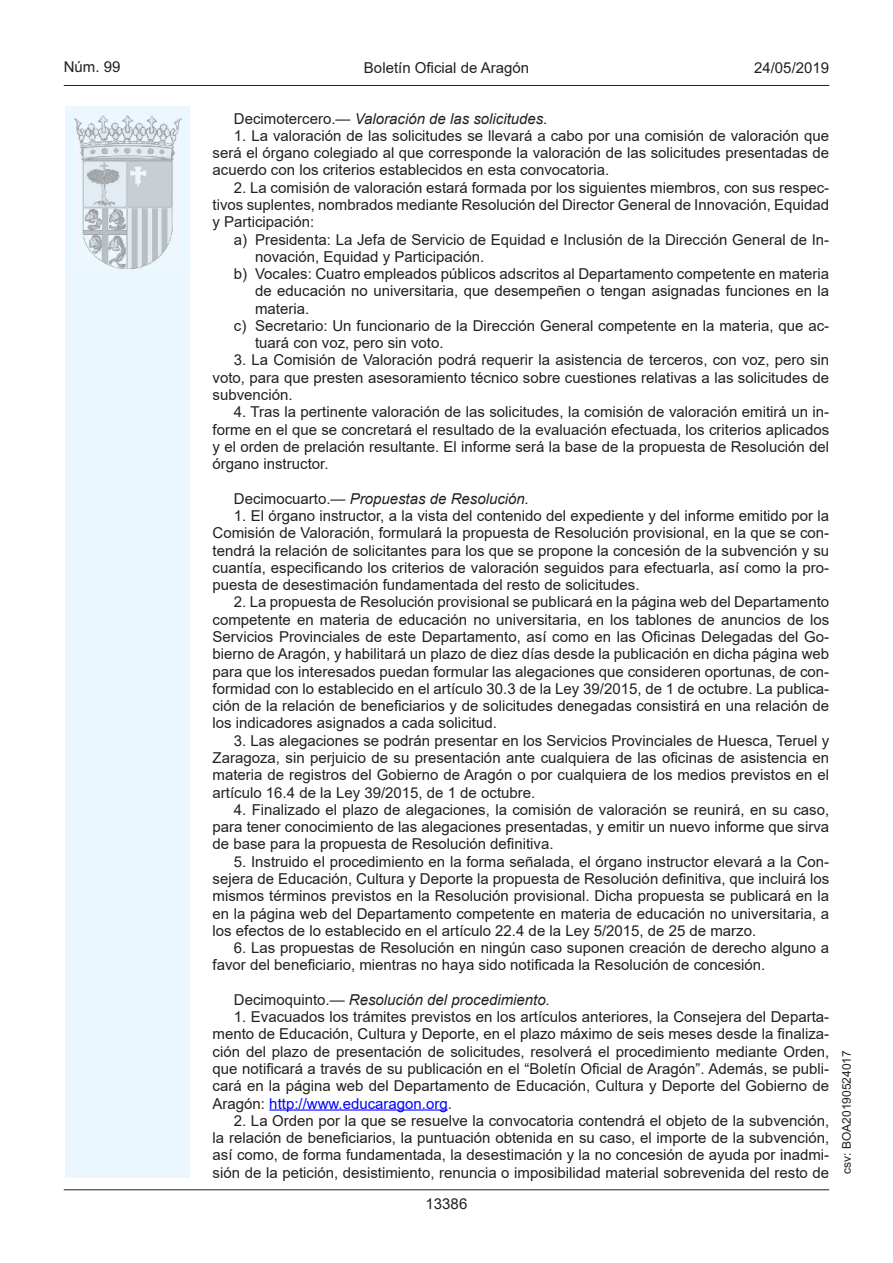
<style>
.page{position:relative;width:893px;height:1263px;background:#fff}
.page>*{position:absolute;margin:0;border:0;box-sizing:border-box;transform-origin:0 0}
.inicio_de_parrafo{font:15px/17.2px "Arial";color:#231f20;text-align:justify}
.Sangrado_01{font:15px/17.2px "Arial";color:#231f20}
.inicio_de_parrafo-2{font:italic 15px "Arial";color:#231f20}
.estilo_head-c{font:15px "Arial";color:#231f20}
.estilo_head-d{font:15px "Arial MT2";color:#231f20}
.estilo_head-i{font:15px "Arial MT2";color:#231f20}
.numero_pagina{font:15px "Arial";color:#231f20}
.estilo_head-i-2{font:12px "Arial MT2";color:#231f20}
.s1{font-style:normal}
.s2{color:#00f}
.s3{font-family:"Arial MT2"}
</style>
<div class="page">
<div style="left:65px;top:106px;width:125px;height:1072px;background:#ebf7fe"></div>
<img style="left:75px;top:115px;width:106px;height:153px">
<hr style="left:64px;top:85px;width:765px;height:1px;background:#231f20">
<hr style="left:64px;top:1189px;width:765px;height:1px;background:#231f20">
<hr style="left:269px;top:1109px;width:179px;height:1px;background:#00f">
<p class="estilo_head-i" style="left:64px;top:57px;width:58px">Núm. 99</p>
<p class="estilo_head-c" style="left:364px;top:57px;width:167px">Boletín Oficial de Aragón</p>
<p class="estilo_head-d" style="left:754px;top:57px;width:77px">24/05/2019</p>
<p class="inicio_de_parrafo-2" style="left:234px;top:109px;width:315px"><span class="s1">Decimotercero.—</span> Valoración de las solicitudes.</p>
<p class="inicio_de_parrafo" style="left:213px;top:127px;width:618px;text-indent:21px">1. La valoración de las solicitudes se llevará a cabo por una comisión de valoración que será el órgano colegiado al que corresponde la valoración de las solicitudes presentadas de acuerdo con los criterios establecidos en esta convocatoria.</p>
<p class="inicio_de_parrafo" style="left:213px;top:179px;width:618px;text-indent:21px">2. La comisión de valoración estará formada por los siguientes miembros, con sus respec&shy;tivos suplentes, nombrados mediante Resolución del Director General de Innovación, Equidad y Participación:</p>
<p class="Sangrado_01" style="left:255px;top:231px;width:576px;text-indent:-21px">a) Presidenta: La Jefa de Servicio de Equidad e Inclusión de la Dirección General de In&shy;novación, Equidad y Participación.</p>
<p class="Sangrado_01" style="left:255px;top:265px;width:576px;text-align:justify;text-indent:-21px">b) Vocales: Cuatro empleados públicos adscritos al Departamento competente en materia de educación no universitaria, que desempeñen o tengan asignadas funciones en la materia.</p>
<p class="Sangrado_01" style="left:255px;top:317px;width:576px;text-indent:-21px">c) Secretario: Un funcionario de la Dirección General competente en la materia, que ac&shy;tuará con voz, pero sin voto.</p>
<p class="inicio_de_parrafo" style="left:213px;top:351px;width:618px;text-indent:21px">3. La Comisión de Valoración podrá requerir la asistencia de terceros, con voz, pero sin voto, para que presten asesoramiento técnico sobre cuestiones relativas a las solicitudes de subvención.</p>
<p class="inicio_de_parrafo" style="left:213px;top:403px;width:618px;text-indent:21px">4. Tras la pertinente valoración de las solicitudes, la comisión de valoración emitirá un in&shy;forme en el que se concretará el resultado de la evaluación efectuada, los criterios aplicados y el orden de prelación resultante. El informe será la base de la propuesta de Resolución del órgano instructor.</p>
<p class="inicio_de_parrafo-2" style="left:234px;top:489px;width:297px"><span class="s1">Decimocuarto.—</span> Propuestas de Resolución.</p>
<p class="inicio_de_parrafo" style="left:213px;top:507px;width:618px;text-indent:21px">1. El órgano instructor, a la vista del contenido del expediente y del informe emitido por la Comisión de Valoración, formulará la propuesta de Resolución provisional, en la que se con&shy;tendrá la relación de solicitantes para los que se propone la concesión de la subvención y su cuantía, especificando los criterios de valoración seguidos para efectuarla, así como la pro&shy;puesta de desestimación fundamentada del resto de solicitudes.</p>
<p class="inicio_de_parrafo" style="left:213px;top:593px;width:618px;text-indent:21px">2. La propuesta de Resolución provisional se publicará en la página web del Departamento competente en materia de educación no universitaria, en los tablones de anuncios de los Servicios Provinciales de este Departamento, así como en las Oficinas Delegadas del Go&shy;bierno de Aragón, y habilitará un plazo de diez días desde la publicación en dicha página web para que los interesados puedan formular las alegaciones que consideren oportunas, de con&shy;formidad con lo establecido en el artículo 30.3 de la Ley 39/2015, de 1 de octubre. La publica&shy;ción de la relación de beneficiarios y de solicitudes denegadas consistirá en una relación de los indicadores asignados a cada solicitud.</p>
<p class="inicio_de_parrafo" style="left:213px;top:732px;width:618px;text-indent:21px">3. Las alegaciones se podrán presentar en los Servicios Provinciales de Huesca, Teruel y Zaragoza, sin perjuicio de su presentación ante cualquiera de las oficinas de asistencia en materia de registros del Gobierno de Aragón o por cualquiera de los medios previstos en el artículo 16.4 de la Ley 39/2015, de 1 de octubre.</p>
<p class="inicio_de_parrafo" style="left:213px;top:801px;width:618px;text-indent:21px">4. Finalizado el plazo de alegaciones, la comisión de valoración se reunirá, en su caso, para tener conocimiento de las alegaciones presentadas, y emitir un nuevo informe que sirva de base para la propuesta de Resolución definitiva.</p>
<p class="inicio_de_parrafo" style="left:213px;top:853px;width:618px;text-indent:21px">5. Instruido el procedimiento en la forma señalada, el órgano instructor elevará a la Con&shy;sejera de Educación, Cultura y Deporte la propuesta de Resolución definitiva, que incluirá los mismos términos previstos en la Resolución provisional. Dicha propuesta se publicará en la en la página web del Departamento competente en materia de educación no universitaria, a los efectos de lo establecido en el artículo 22.4 de la Ley 5/2015, de 25 de marzo.</p>
<p class="inicio_de_parrafo" style="left:213px;top:939px;width:618px;text-indent:21px">6. Las propuestas de Resolución en ningún caso suponen creación de derecho alguno a favor del beneficiario, mientras no haya sido notificada la Resolución de concesión.</p>
<p class="inicio_de_parrafo-2" style="left:234px;top:990px;width:317px"><span class="s1">Decimoquinto.—</span> Resolución del procedimiento.</p>
<p class="inicio_de_parrafo" style="left:213px;top:1008px;width:618px;text-indent:21px">1. Evacuados los trámites previstos en los artículos anteriores, la Consejera del Departa&shy;mento de Educación, Cultura y Deporte, en el plazo máximo de seis meses desde la finaliza&shy;ción del plazo de presentación de solicitudes, resolverá el procedimiento mediante Orden, que notificará a través de su publicación en el “Boletín Oficial de Aragón”. Además, se publi&shy;cará en la página web del Departamento de Educación, Cultura y Deporte del Gobierno de Aragón: <span class="s2">http://www.educaragon.org</span><span class="s3">.</span></p>
<p class="inicio_de_parrafo" style="left:213px;top:1112px;width:618px;text-indent:21px">2. La Orden por la que se resuelve la convocatoria contendrá el objeto de la subvención, la relación de beneficiarios, la puntuación obtenida en su caso, el importe de la subvención, así como, de forma fundamentada, la desestimación y la no concesión de ayuda por inadmi&shy;sión de la petición, desistimiento, renuncia o imposibilidad material sobrevenida del resto de</p>
<p class="numero_pagina" style="left:426px;top:1193px;width:43px">13386</p>
<p class="estilo_head-i-2" style="left:838px;top:1174px;width:125px;rotate:-90deg">csv: BOA20190524017</p>
</div>
